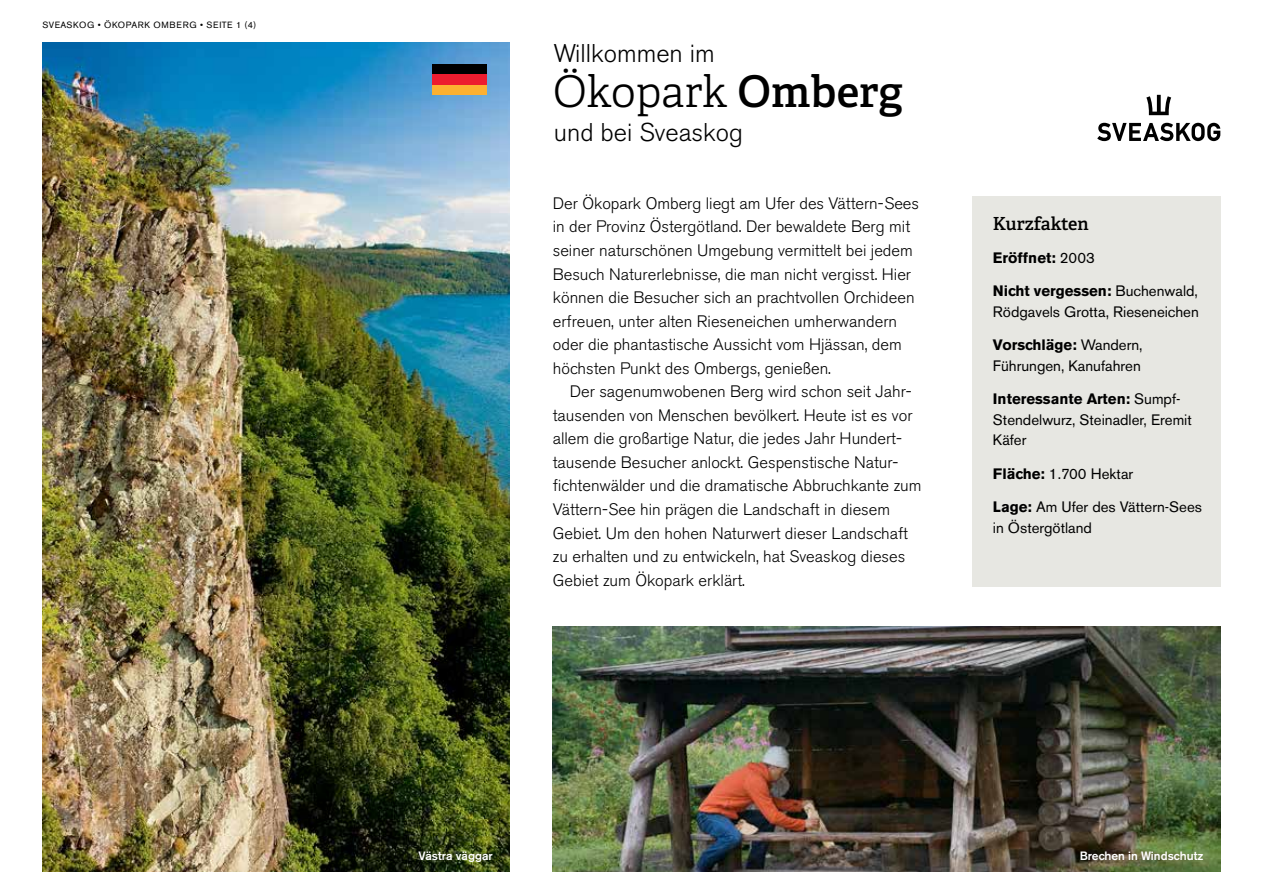
<style>
.page{position:relative;width:1263px;height:893px;background:#fff}
.page>*{position:absolute;margin:0;border:0;box-sizing:border-box;transform-origin:0 0}
.t1{font:300 43.65px "Adelle";letter-spacing:-.01em;color:#000}
.t2{font:300 25.5px "Akzidenz Grotesk BE";color:#000}
.t3{font:600 18px "Adelle";color:#000}
.t4{font:300 16.5px/23.5px "Akzidenz Grotesk BE";color:#000}
.t5{font:15px/20.5px "Akzidenz Grotesk BE";color:#000}
.t6{font:700 15px "Akzidenz Grotesk BE";color:#000}
.t7{font:500 12px "Akzidenz Grotesk BE";color:#fff}
.t8{font:9px "Akzidenz Grotesk BE";letter-spacing:.07em;color:#000}
.s1{font-weight:600}
.s2{font-weight:400}
.s3{font-weight:700}
</style>
<div class="page">
<img style="left:43px;top:43px;width:467px;height:829px">
<img style="left:553px;top:626px;width:667px;height:246px">
<svg style="left:1097px;top:123px;width:123px;height:18px"></svg>
<svg style="left:1146px;top:95px;width:25px;height:20px"></svg>
<div style="left:972px;top:197px;width:248px;height:390px;background:#e7e7e2"></div>
<div style="left:432px;top:65px;width:54px;height:9px;background:#000"></div>
<div style="left:432px;top:85px;width:54px;height:10px;background:#fcb131"></div>
<div style="left:432px;top:74px;width:54px;height:11px;background:#ed1c2e"></div>
<p class="t8" style="left:43px;top:20px;width:14px">Sveask</p>
<p class="t8" style="left:79px;top:20px;width:60px">og • Ökopark</p>
<p class="t8" style="left:153px;top:20px;width:24px">Omberg</p>
<p class="t8" style="left:200px;top:20px;width:58px">• SEITE 1 (4)</p>
<h2 class="t2" style="left:554px;top:39px;width:162px">Willkommen im</h2>
<h1 class="t1" style="left:553px;top:65px;width:351px">Ökopark <span class="s1">Omberg</span></h1>
<h2 class="t2" style="left:554px;top:118px;width:190px">und bei Sveaskog</h2>
<p class="t4" style="left:553px;top:192px;width:368px">Der Ökopark Omberg liegt am Ufer des Vättern-Sees in der Provinz Östergötland. Der bewaldete Berg mit seiner naturschönen Umgebung vermittelt bei jedem Besuch Naturerlebnisse, die man nicht vergisst. Hier können die Besucher sich an prachtvollen Orchideen erfreuen, unter alten Rieseneichen umherwandern oder die phantastische Aussicht vom Hjässan, dem höchsten Punkt des Ombergs, genießen.</p>
<p class="t4" style="left:553px;top:380px;width:370px;text-indent:17px">Der sagenumwobenen Berg wird schon seit Jahr&shy;tausenden von Menschen bevölkert. Heute ist es vor allem die großartige Natur, die jedes Jahr Hundert&shy;tausende Besucher anlockt. Gespenstische Natur&shy;fichtenwälder und die dramatische Abbruchkante zum Vättern-See hin prägen die Landschaft in diesem Gebiet. Um den hohen Naturwert dieser Landschaft zu erhalten und zu entwickeln, hat Sveaskog dieses Gebiet zum Ökopark erklärt.</p>
<p class="t3" style="left:993px;top:212px;width:97px">Kurzfakten</p>
<p class="t6" style="left:993px;top:249px;width:103px">Eröffnet: <span class="s2">2003</span></p>
<p class="t5" style="left:993px;top:281px;width:207px"><span class="s3">Nicht vergessen:</span> Buchenwald,<br>Rödgavels Grotta, Rieseneichen</p>
<p class="t5" style="left:993px;top:335px;width:151px"><span class="s3">Vorschläge:</span> Wandern,<br>Führungen, Kanufahren</p>
<p class="t5" style="left:993px;top:389px;width:200px"><span class="s3">Interessante Arten:</span> Sumpf-<br>Stendelwurz, Steinadler, Eremit<br>Käfer</p>
<p class="t5" style="left:993px;top:463px;width:142px"><span class="s3">Fläche:</span> 1.700 Hektar</p>
<p class="t5" style="left:993px;top:497px;width:211px"><span class="s3">Lage:</span> Am Ufer des Vättern-Sees in Östergötland</p>
<p class="t7" style="left:418px;top:848px;width:76px">Västra väggar</p>
<p class="t7" style="left:1080px;top:848px;width:125px">Brechen in Windschutz</p>
</div>
